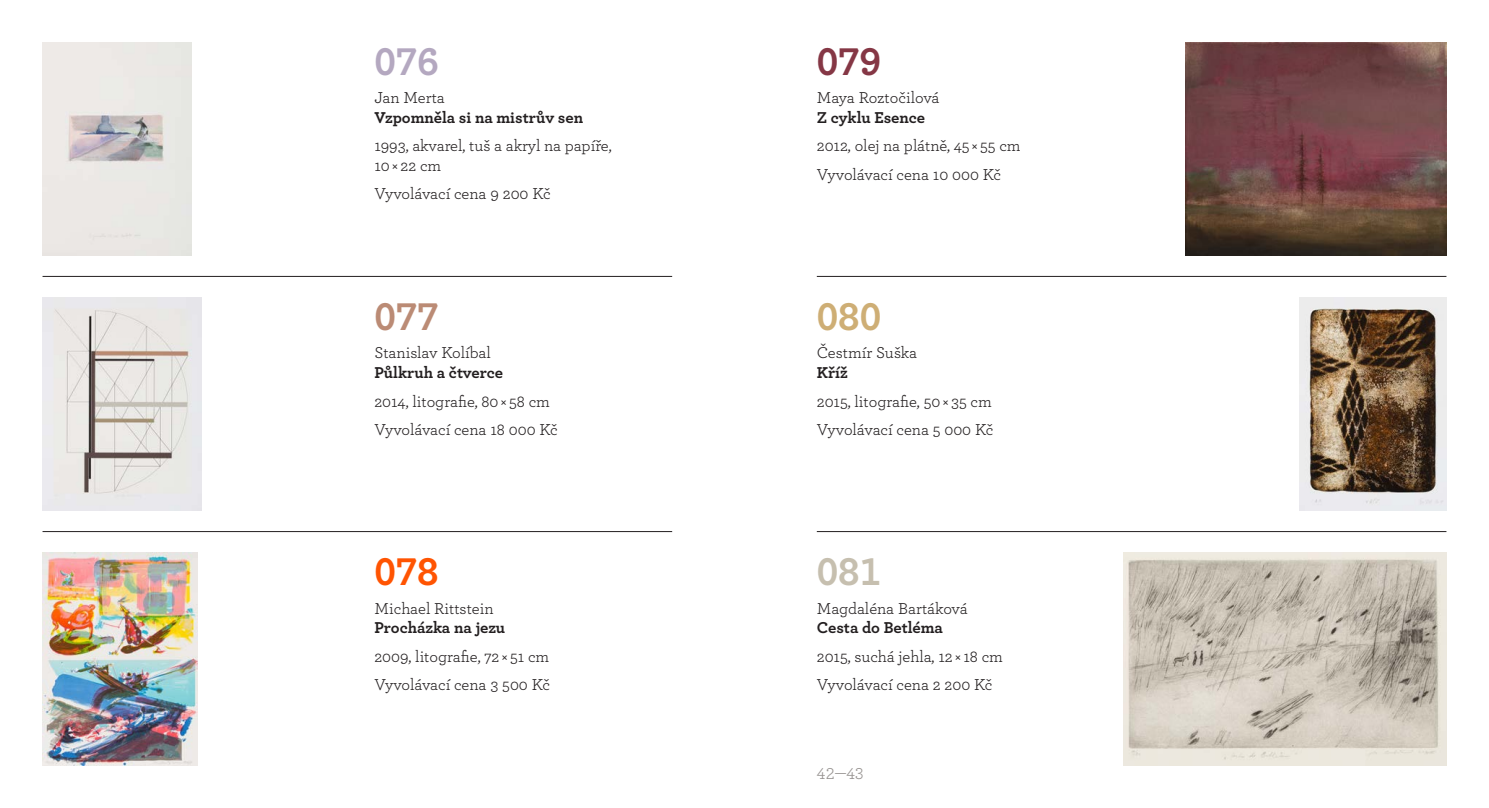
<style>
.page{position:relative;width:1489px;height:808px;background:#fff}
.page>*{position:absolute;margin:0;border:0;box-sizing:border-box;transform-origin:0 0}
.t1{font:700 40.5px "Archer";color:#ff5402}
.t2{font:700 40.5px "Archer";color:#bb8b75}
.t3{font:700 40.5px "Archer";color:#b4a8c0}
.t4{font:700 40.5px "Archer";color:#c6bfaf}
.t5{font:700 40.5px "Archer";color:#ceae75}
.t6{font:700 40.5px "Archer";color:#853745}
.t7{font:16.5px/28.3px "Archer";letter-spacing:-.005em;color:#231f20}
.t8{font:700 16.5px "Archer";color:#231f20}
.t9{font:16.5px "Archer";color:#979391}
</style>
<div class="page">
<img style="left:43px;top:43px;width:148px;height:212px">
<img style="left:43px;top:298px;width:159px;height:212px">
<img style="left:43px;top:553px;width:155px;height:212px">
<img style="left:1185px;top:43px;width:261px;height:212px">
<img style="left:1299px;top:298px;width:147px;height:212px">
<img style="left:1123px;top:553px;width:323px;height:212px">
<hr style="left:816px;top:276px;width:630px;height:1px;background:#231f20">
<hr style="left:816px;top:531px;width:630px;height:1px;background:#231f20">
<hr style="left:43px;top:276px;width:629px;height:1px;background:#231f20">
<hr style="left:43px;top:531px;width:629px;height:1px;background:#231f20">
<h1 class="t3" style="left:374px;top:29px;width:66px">076</h1>
<p class="t7" style="left:374px;top:83px;width:72px">Jan Merta</p>
<p class="t8" style="left:374px;top:105px;width:210px">Vzpomněla si na mistrův sen</p>
<p class="t7" style="left:374px;top:135px;width:239px;line-height:19.8px">1993, akvarel, tuš a akryl na papíře,<br>10 × 22 cm</p>
<p class="t7" style="left:374px;top:179px;width:178px">Vyvolávací cena 9 200 Kč</p>
<h1 class="t2" style="left:374px;top:285px;width:66px">077</h1>
<p class="t7" style="left:374px;top:338px;width:118px">Stanislav Kolíbal</p>
<p class="t8" style="left:374px;top:360px;width:130px">Půlkruh a čtverce</p>
<p class="t7" style="left:374px;top:386px;width:185px">2014, litografie, 80 × 58 cm<br>Vyvolávací cena 18 000 Kč</p>
<h1 class="t1" style="left:374px;top:540px;width:66px">078</h1>
<p class="t7" style="left:374px;top:593px;width:121px">Michael Rittstein</p>
<p class="t8" style="left:374px;top:615px;width:132px">Procházka na jezu</p>
<p class="t7" style="left:374px;top:641px;width:177px">2009, litografie, 72 × 51 cm<br>Vyvolávací cena 3 500 Kč</p>
<h1 class="t6" style="left:816px;top:29px;width:66px">079</h1>
<p class="t7" style="left:816px;top:83px;width:124px">Maya Roztočilová</p>
<p class="t8" style="left:816px;top:105px;width:110px">Z cyklu Esence</p>
<p class="t7" style="left:816px;top:131px;width:205px">2012, olej na plátně, 45 × 55 cm<br>Vyvolávací cena 10 000 Kč</p>
<h1 class="t5" style="left:816px;top:285px;width:66px">080</h1>
<p class="t7" style="left:816px;top:338px;width:102px">Čestmír Suška</p>
<p class="t8" style="left:816px;top:360px;width:32px">Kříž</p>
<p class="t7" style="left:816px;top:386px;width:178px">2015, litografie, 50 × 35 cm<br>Vyvolávací cena 5 000 Kč</p>
<h1 class="t4" style="left:816px;top:540px;width:66px">081</h1>
<p class="t7" style="left:816px;top:593px;width:152px">Magdaléna Bartáková</p>
<p class="t8" style="left:816px;top:615px;width:128px">Cesta do Betléma</p>
<p class="t7" style="left:816px;top:641px;width:188px">2015, suchá jehla, 12 × 18 cm<br>Vyvolávací cena 2 200 Kč</p>
<p class="t9" style="left:816px;top:762px;width:48px">42—43</p>
</div>
